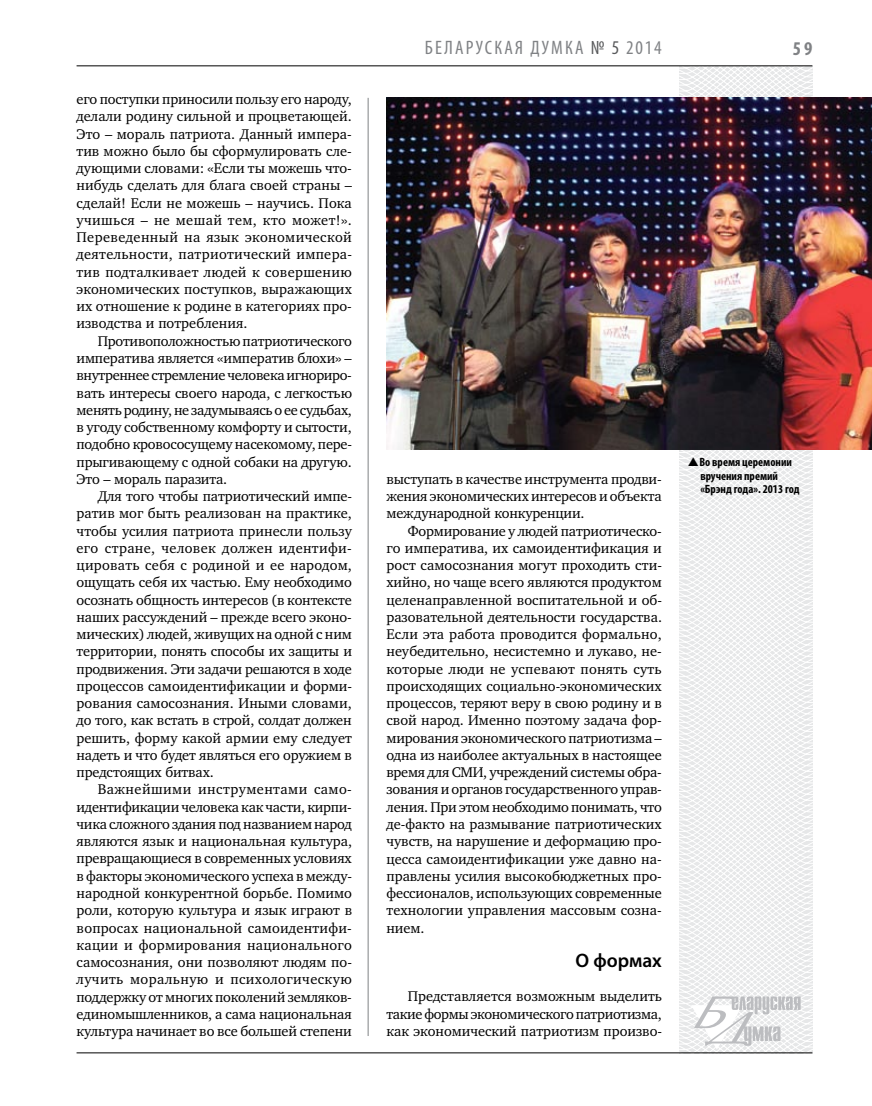
<style>
.page{position:relative;width:872px;height:1106px;background:#fff}
.page>*{position:absolute;margin:0;border:0;box-sizing:border-box;transform-origin:0 0}
.t1{font:condensed 19.5px "Myriad Pro";letter-spacing:.11em;color:#808285}
.t2{font:600 19.5px "Myriad Pro";color:#000}
.t3{font:700 condensed 19.5px "Myriad Pro";color:#808285}
.t4{font:14.4px/17.2px "Charter C";letter-spacing:-.01em;color:#000;text-align:justify}
.t5{font:700 condensed 12px/13.5px "Myriad Pro";color:#000}
.s1{color:#58595b}
</style>
<div class="page">
<hr style="left:368px;top:98px;width:1px;height:938px;background:#808285">
<svg style="left:621px;top:65px;width:249px;height:989px"></svg>
<svg style="left:691px;top:996px;width:109px;height:53px"></svg>
<hr style="left:77px;top:65px;width:735px;height:1px;background:#000">
<hr style="left:77px;top:1052px;width:735px;height:1px;background:#000">
<img style="left:386px;top:97px;width:486px;height:352px">
<svg style="left:688px;top:457px;width:10px;height:9px"></svg>
<p class="t4" style="left:77px;top:91px;width:277px">его поступки приносили пользу его народу, делали родину сильной и процветающей.<br>Это – мораль патриота. Данный импера&shy;тив можно было бы сформулировать сле&shy;дующими словами: «Если ты можешь что&shy;нибудь сделать для блага своей страны – сделай! Если не можешь – научись. Пока учишься – не мешай тем, кто может!».<br>Переведенный на язык экономической деятельности, патриотический импера&shy;тив подталкивает людей к совершению экономических поступков, выражающих их отношение к родине в категориях про&shy;изводства и потребления.</p>
<p class="t4" style="left:77px;top:332px;width:277px;text-indent:21px">Противоположностью патриотического императива является «императив блохи» – внутреннее стремление человека игнориро&shy;вать интересы своего народа, с легкостью менять родину, не задумываясь о ее судьбах, в угоду собственному комфорту и сытости, подобно кровососущему насекомому, пере&shy;прыгивающему с одной собаки на другую.<br>Это – мораль паразита.</p>
<p class="t4" style="left:77px;top:487px;width:277px;text-indent:21px">Для того чтобы патриотический импе&shy;ратив мог быть реализован на практике, чтобы усилия патриота принесли пользу его стране, человек должен идентифи&shy;цировать себя с родиной и ее народом, ощущать себя их частью. Ему необходимо осознать общность интересов (в контексте наших рассуждений – прежде всего эконо&shy;мических) людей, живущих на одной с ним территории, понять способы их защиты и продвижения. Эти задачи решаются в ходе процессов самоидентификации и форми&shy;рования самосознания. Иными словами, до того, как встать в строй, солдат должен решить, форму какой армии ему следует надеть и что будет являться его оружием в предстоящих битвах.</p>
<p class="t4" style="left:77px;top:781px;width:277px;text-indent:21px">Важнейшими инструментами само&shy;идентификации человека как части, кирпи&shy;чика сложного здания под названием народ являются язык и национальная культура, превращающиеся в современных условиях в факторы экономического успеха в между&shy;народной конкурентной борьбе. Помимо роли, которую культура и язык играют в вопросах национальной самоидентифи&shy;кации и формирования национального самосознания, они позволяют людям по&shy;лучить моральную и психологическую поддержку от многих поколений земляков&shy;единомышленников, а сама национальная культура начинает во все большей степени</p>
<h1 class="t1" style="left:425px;top:36px;width:238px">БЕЛАРУСКАЯ ДУМКА <span class="s1">№ 5</span> 2014</h1>
<h1 class="t3" style="left:793px;top:37px;width:21px">59</h1>
<p class="t4" style="left:386px;top:470px;width:277px">выступать в качестве инструмента продви&shy;жения экономических интересов и объекта международной конкуренции.</p>
<p class="t4" style="left:386px;top:522px;width:277px;text-indent:21px">Формирование у людей патриотическо&shy;го императива, их самоидентификация и рост самосознания могут проходить сти&shy;хийно, но чаще всего являются продуктом целенаправленной воспитательной и об&shy;разовательной деятельности государства.<br>Если эта работа проводится формально, неубедительно, несистемно и лукаво, не&shy;которые люди не успевают понять суть происходящих социально-экономических процессов, теряют веру в свою родину и в свой народ. Именно поэтому задача фор&shy;мирования экономического патриотизма – одна из наиболее актуальных в настоящее время для СМИ, учреждений системы обра&shy;зования и органов государственного управ&shy;ления. При этом необходимо понимать, что де-факто на размывание патриотических чувств, на нарушение и деформацию про&shy;цесса самоидентификации уже давно на&shy;правлены усилия высокобюджетных про&shy;фессионалов, использующих современные технологии управления массовым созна&shy;нием.</p>
<h1 class="t2" style="left:575px;top:948px;width:88px">О формах</h1>
<p class="t4" style="left:386px;top:988px;width:277px;text-indent:21px">Представляется возможным выделить такие формы экономического патриотизма, как экономический патриотизм произво-</p>
<p class="t5" style="left:699px;top:455px;width:102px">Во время церемонии вручения премий «Брэнд года». 2013 год</p>
</div>
